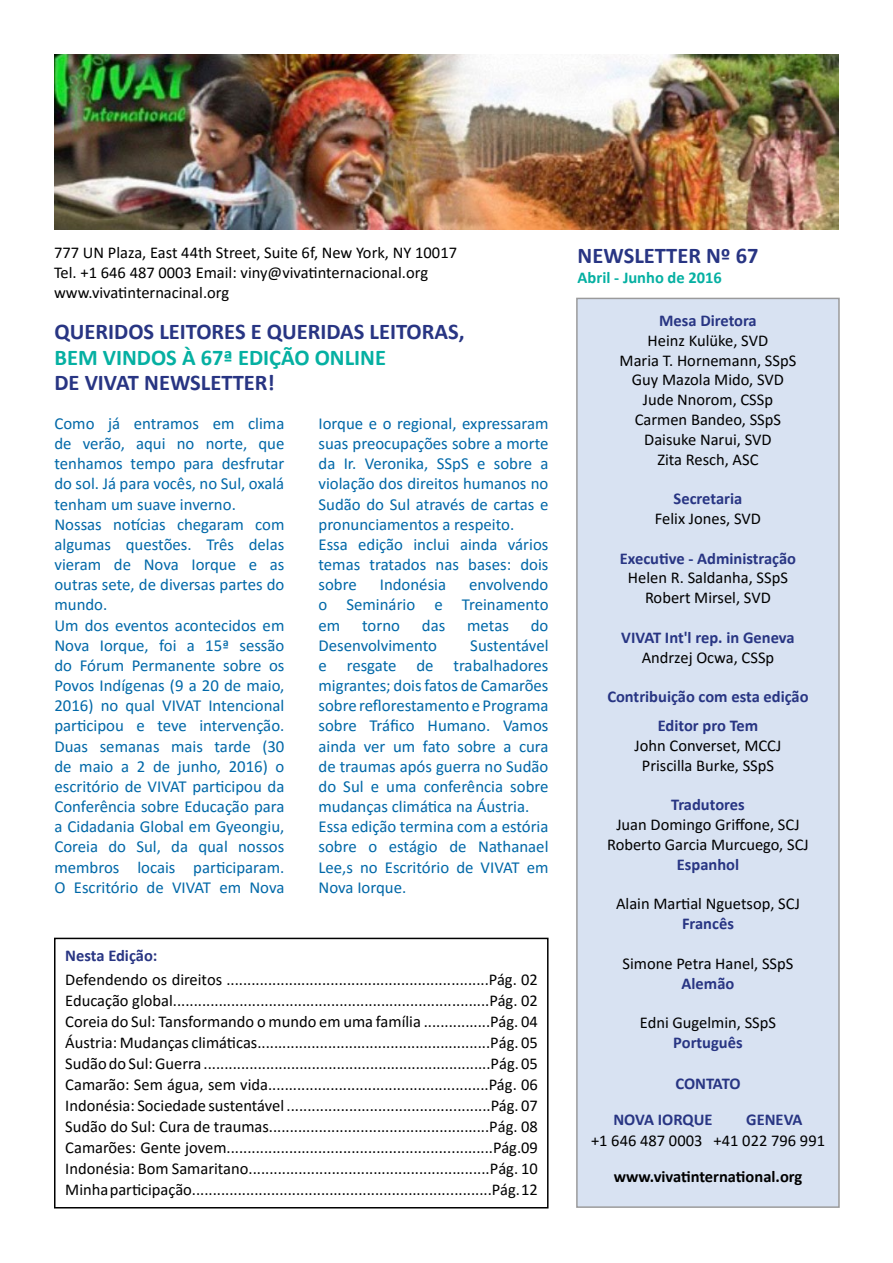
<style>
.page{position:relative;width:893px;height:1263px;background:#fff}
.page>*{position:absolute;margin:0;border:0;box-sizing:border-box;transform-origin:0 0}
.t1{font:700 22.5px "Calibri";color:#283583}
.t2{font:700 22.5px "Calibri";color:#05b0a2}
.t3{font:16.8px/20.1px "Calibri";color:#0068a8}
.t4{font:16.5px/19.8px "Calibri";color:#000;text-align:center}
.t5{font:700 16.5px/28.8px "Calibri";color:#283583;text-align:center}
.t6{font:700 16.5px "Calibri";color:#000}
.t7{font:700 16.5px "Calibri";color:#05b0a2}
</style>
<div class="page">
<img style="left:55px;top:54px;width:783px;height:176px">
<div style="left:576px;top:298px;width:264px;height:910px;background:#d8e2f2"></div>
<div style="left:54px;top:938px;width:495px;height:270px;border:2px solid #000"></div>
<p class="t4" style="left:54px;top:243px;width:404px;text-align:left">777 UN Plaza, East 44th Street, Suite 6f, New York, NY 10017<br>Tel. +1 646 487 0003 Email: viny@vivatinternacional.org www.vivatinternacinal.org</p>
<h1 class="t1" style="left:578px;top:239px;width:183px">NEWSLETTER Nº 67</h1>
<p class="t7" style="left:578px;top:266px;width:146px">Abril - Junho de 2016</p>
<h1 class="t1" style="left:54px;top:316px;width:412px">QUERIDOS LEITORES E QUERIDAS LEITORAS,</h1>
<h1 class="t2" style="left:54px;top:342px;width:333px">BEM VINDOS À 67ª EDIÇÃO ONLINE</h1>
<h1 class="t1" style="left:54px;top:367px;width:222px">DE VIVAT NEWSLETTER!</h1>
<p class="t3" style="left:54px;top:413px;width:232px">Como já entramos em clima de verão, aqui no norte, que tenhamos tempo para desfrutar do sol. Já para vocês, no Sul, oxalá tenham um suave inverno.<br>Nossas notícias chegaram com algumas questões. Três delas vieram de Nova Iorque e as outras sete, de diversas partes do mundo.<br>Um dos eventos acontecidos em<br>Nova Iorque, foi a 15ª sessão do Fórum Permanente sobre os<br>Povos Indígenas (9 a 20 de maio,<br>2016) no qual VIVAT Intencional participou e teve intervenção.<br>Duas semanas mais tarde (30 de maio a 2 de junho, 2016) o escritório de VIVAT participou da<br>Conferência sobre Educação para a Cidadania Global em Gyeongiu,<br>Coreia do Sul, da qual nossos membros locais participaram.<br>O Escritório de VIVAT em Nova</p>
<p class="t3" style="left:318px;top:413px;width:232px">Iorque e o regional, expressaram suas preocupações sobre a morte da Ir. Veronika, SSpS e sobre a violação dos direitos humanos no<br>Sudão do Sul através de cartas e pronunciamentos a respeito.<br>Essa edição inclui ainda vários temas tratados nas bases: dois sobre</p>
<p class="t3" style="left:380px;top:574px;width:68px">Indonésia</p>
<p class="t3" style="left:318px;top:574px;width:231px;text-align:justify;text-indent:151px">envolvendo o Seminário e Treinamento em</p>
<p class="t3" style="left:362px;top:614px;width:39px">torno</p>
<p class="t3" style="left:422px;top:614px;width:25px">das</p>
<p class="t3" style="left:467px;top:614px;width:43px">metas</p>
<p class="t3" style="left:531px;top:614px;width:19px">do</p>
<p class="t3" style="left:318px;top:635px;width:120px">Desenvolvimento</p>
<p class="t3" style="left:318px;top:635px;width:232px;text-indent:152px">Sustentável e resgate de trabalhadores migrantes; dois fatos de Camarões sobre reflorestamento e Programa sobre Tráfico Humano. Vamos ainda ver um fato sobre a cura de traumas após guerra no Sudão do Sul e uma conferência sobre mudanças climática na Áustria.<br>Essa edição termina com a estória sobre o estágio de Nathanael<br>Lee,s no Escritório de VIVAT em<br>Nova Iorque.</p>
<p class="t5" style="left:65px;top:941px;width:94px">Nesta Edição:</p>
<p class="t4" style="left:65px;top:969px;width:474px;line-height:21px;text-align:justify">Defendendo os direitos ...............................................................Pág. 02<br>Educação global............................................................................Pág. 02<br>Coreia do Sul: Tansformando o mundo em uma família ................Pág. 04<br>Áustria: Mudanças climáticas........................................................Pág. 05<br>Sudão do Sul: Guerra .....................................................................Pág. 05<br>Camarão: Sem água, sem vida.....................................................Pág. 06<br>Indonésia: Sociedade sustentável .................................................Pág. 07<br>Sudão do Sul: Cura de traumas.....................................................Pág. 08<br>Camarões: Gente jovem................................................................Pág.09<br>Indonésia: Bom Samaritano..........................................................Pág. 10<br>Minha participação........................................................................Pág. 12</p>
<p class="t5" style="left:659px;top:306px;width:99px">Mesa Diretora</p>
<p class="t4" style="left:620px;top:330px;width:178px">Heinz Kulüke, SVD<br>Maria T. Hornemann, SSpS<br>Guy Mazola Mido, SVD<br>Jude Nnorom, CSSp<br>Carmen Bandeo, SSpS<br>Daisuke Narui, SVD<br>Zita Resch, ASC</p>
<p class="t5" style="left:674px;top:484px;width:70px">Secretaria</p>
<p class="t4" style="left:655px;top:508px;width:108px">Felix Jones, SVD</p>
<p class="t5" style="left:620px;top:543px;width:178px">Executive - Administração</p>
<p class="t4" style="left:628px;top:568px;width:162px">Helen R. Saldanha, SSpS<br>Robert Mirsel, SVD</p>
<p class="t5" style="left:621px;top:622px;width:175px">VIVAT Int'l rep. in Geneva</p>
<p class="t4" style="left:642px;top:647px;width:134px">Andrzej Ocwa, CSSp</p>
<p class="t5" style="left:607px;top:682px;width:203px">Contribuição com esta edição<br>Editor pro Tem</p>
<p class="t4" style="left:634px;top:735px;width:148px">John Converset, MCCJ<br>Priscilla Burke, SSpS</p>
<p class="t5" style="left:671px;top:790px;width:75px">Tradutores</p>
<p class="t4" style="left:607px;top:814px;width:203px">Juan Domingo Griffone, SCJ<br>Roberto Garcia Murcuego, SCJ</p>
<p class="t5" style="left:677px;top:849px;width:64px">Espanhol</p>
<p class="t4" style="left:616px;top:894px;width:185px">Alain Martial Nguetsop, SCJ</p>
<p class="t5" style="left:682px;top:909px;width:53px">Francês</p>
<p class="t4" style="left:622px;top:953px;width:172px">Simone Petra Hanel, SSpS</p>
<p class="t5" style="left:682px;top:968px;width:54px">Alemão</p>
<p class="t4" style="left:640px;top:1012px;width:138px">Edni Gugelmin, SSpS</p>
<p class="t5" style="left:673px;top:1027px;width:71px">Português</p>
<p class="t5" style="left:613px;top:1065px;width:129px;line-height:36.3px;text-align:left;text-indent:62px">CONTATO<br>NOVA IORQUE</p>
<p class="t5" style="left:746px;top:1105px;width:58px">GENEVA</p>
<p class="t4" style="left:591px;top:1130px;width:236px">+1 646 487 0003 +41 022 796 991</p>
<p class="t6" style="left:614px;top:1165px;width:190px">www.vivatinternational.org</p>
</div>
